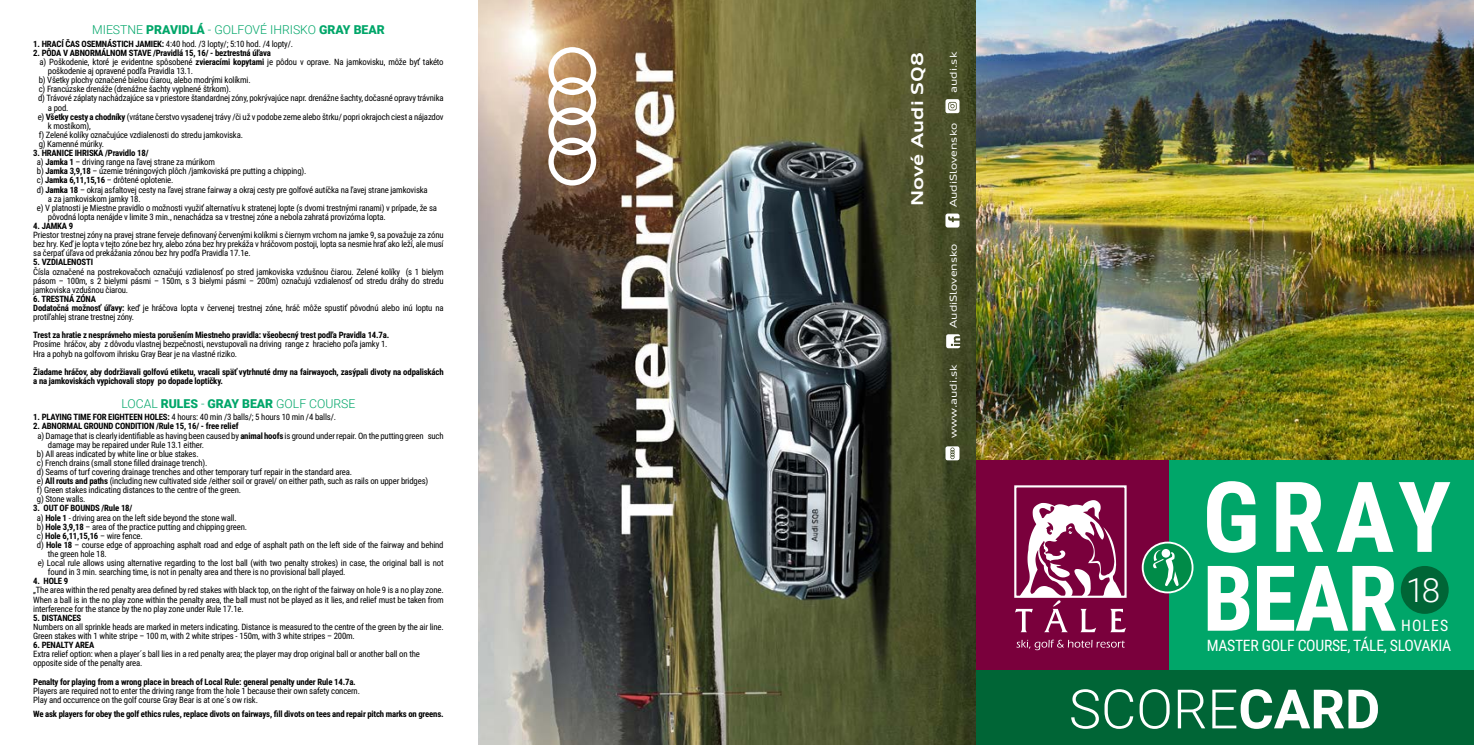
<style>
.page{position:relative;width:1474px;height:745px;background:#fff}
.page>*{position:absolute;margin:0;border:0;box-sizing:border-box;transform-origin:0 0}
.t1{font:700 98px "Roboto Condensed";color:#fff}
.t2{font:700 91px "Roboto Condensed";color:#fff}
.t3{font:300 54.25px "Roboto";color:#fff}
.t4{font:300 33.25px "Roboto";color:#fff}
.t5{font:700 expanded 16.45px "Audi Type";color:#fff}
.t6{font:15.75px/20.7px "Roboto Condensed";letter-spacing:-.02em;color:#fff;text-align:right}
.t7{font:300 12.25px "Roboto";color:#00a669}
.t8{font:expanded 9.62px "Audi Type";color:#fff}
.t9{font:8.75px/9.1px "Roboto Condensed";letter-spacing:-.02em;color:#000}
.t10{font:700 8.75px/9.1px "Roboto Condensed";letter-spacing:-.02em;color:#000}
.s1{font-weight:900}
.s2{font-weight:700}
.s3{font-weight:400}
</style>
<div class="page">
<img style="left:975px;top:0;width:498px;height:459px">
<div style="left:975px;top:459px;width:498px;height:215px;background:#00a669"></div>
<div style="left:975px;top:459px;width:193px;height:215px;background:#7a003c"></div>
<div style="left:975px;top:670px;width:498px;height:74px;background:#006536"></div>
<div style="left:1400px;top:565px;width:48px;height:48px;background:#006536;border-radius:50%"></div>
<svg style="left:1015px;top:500px;width:110px;height:131px"></svg>
<svg style="left:1016px;top:639px;width:108px;height:10px"></svg>
<div style="left:1014px;top:485px;width:112px;height:112px;border:2px solid #fff"></div>
<div style="left:1141px;top:541px;width:52px;height:52px;border:4px solid #fff;border-radius:50%"></div>
<div style="left:1143px;top:543px;width:48px;height:48px;background:#008b48;border-radius:50%"></div>
<svg style="left:1152px;top:549px;width:26px;height:36px"></svg>
<img style="left:479px;top:0;width:496px;height:744px">
<svg style="left:548px;top:47px;width:48px;height:138px"></svg>
<svg style="left:945px;top:446px;width:14px;height:14px"></svg>
<svg style="left:946px;top:334px;width:14px;height:14px"></svg>
<svg style="left:945px;top:213px;width:14px;height:14px"></svg>
<svg style="left:945px;top:99px;width:14px;height:14px"></svg>
<h3 class="t7" style="left:92px;top:21px;width:294px">MIESTNE <span class="s1">PRAVIDLÁ</span> - GOLFOVÉ IHRISKO <span class="s1">GRAY BEAR</span></h3>
<p class="t9" style="left:33px;top:39px;width:261px"><span class="s2">1. HRACÍ ČAS OSEMNÁSTICH JAMIEK:</span> 4:40 hod. /3 lopty/; 5:10 hod. /4 lopty/.</p>
<p class="t10" style="left:33px;top:48px;width:239px">2. PÔDA V ABNORMÁLNOM STAVE /Pravidlá 15, 16/ - beztrestná úľava</p>
<p class="t9" style="left:40px;top:57px;width:405px">a) Poškodenie, ktoré je evidentne spôsobené <span class="s2">zvieracími kopytami</span> je pôdou v oprave. Na jamkovisku, môže byť takéto</p>
<p class="t9" style="left:48px;top:66px;width:147px">poškodenie aj opravené podľa Pravidla 13.1.</p>
<p class="t9" style="left:39px;top:75px;width:213px">b) Všetky plochy označené bielou čiarou, alebo modrými kolíkmi.</p>
<p class="t9" style="left:39px;top:84px;width:194px">c) Francúzske drenáže (drenážne šachty vyplnené štrkom).</p>
<p class="t9" style="left:38px;top:93px;width:407px">d) Trávové záplaty nachádzajúce sa v priestore štandardnej zóny, pokrývajúce napr. drenážne šachty, dočasné opravy trávnika</p>
<p class="t9" style="left:48px;top:102px;width:22px">a pod.</p>
<p class="t9" style="left:38px;top:112px;width:407px">e) <span class="s2">Všetky cesty a chodníky</span> (vrátane čerstvo vysadenej trávy /či už v podobe zeme alebo štrku/ popri okrajoch ciest a nájazdov</p>
<p class="t9" style="left:48px;top:121px;width:45px">k mostíkom),</p>
<p class="t9" style="left:39px;top:130px;width:206px">f) Zelené kolíky označujúce vzdialenosti do stredu jamkoviska.</p>
<p class="t9" style="left:39px;top:139px;width:67px">g) Kamenné múriky.</p>
<p class="t10" style="left:33px;top:148px;width:117px">3. HRANICE IHRISKA /Pravidlo 18/</p>
<p class="t9" style="left:37px;top:157px;width:180px">a) <span class="s2">Jamka 1</span> – driving range na ľavej strane za múrikom</p>
<p class="t9" style="left:37px;top:166px;width:271px">b) <span class="s2">Jamka 3,9,18</span> – územie tréningových plôch /jamkoviská pre putting a chipping).</p>
<p class="t9" style="left:37px;top:175px;width:138px">c) <span class="s2">Jamka 6,11,15,16</span> – drôtené oplotenie.</p>
<p class="t9" style="left:37px;top:184px;width:392px">d) <span class="s2">Jamka 18</span> – okraj asfaltovej cesty na ľavej strane fairway a okraj cesty pre golfové autíčka na ľavej strane jamkoviska</p>
<p class="t9" style="left:48px;top:193px;width:94px">a za jamkoviskom jamky 18.</p>
<p class="t9" style="left:37px;top:203px;width:401px">e) V platnosti je Miestne pravidlo o možnosti využiť alternatívu k stratenej lopte (s dvomi trestnými ranami) v prípade, že sa</p>
<p class="t9" style="left:48px;top:212px;width:339px">pôvodná lopta nenájde v limite 3 min., nenachádza sa v trestnej zóne a nebola zahratá provizórna lopta.</p>
<p class="t10" style="left:33px;top:221px;width:41px">4. JAMKA 9</p>
<p class="t9" style="left:33px;top:230px;width:412px;text-align:justify">Priestor trestnej zóny na pravej strane ferveje definovaný červenými kolíkmi s čiernym vrchom na jamke 9, sa považuje za zónu bez hry. Keď je lopta v tejto zóne bez hry, alebo zóna bez hry prekáža v hráčovom postoji, lopta sa nesmie hrať ako leží, ale musí sa čerpať úľava od prekážania zónou bez hry podľa Pravidla 17.1e.</p>
<p class="t10" style="left:33px;top:257px;width:61px">5. VZDIALENOSTI</p>
<p class="t9" style="left:33px;top:266px;width:412px;text-align:justify">Čísla označené na postrekovačoch označujú vzdialenosť po stred jamkoviska vzdušnou čiarou. Zelené kolíky (s 1 bielym pásom – 100m, s 2 bielymi pásmi – 150m, s 3 bielymi pásmi – 200m) označujú vzdialenosť od stredu dráhy do stredu jamkoviska vzdušnou čiarou.</p>
<p class="t9" style="left:33px;top:294px;width:412px"><span class="s2">6. TRESTNÁ ZÓNA<br>Dodatočná možnosť úľavy:</span> keď je hráčova lopta v červenej trestnej zóne, hráč môže spustiť pôvodnú alebo inú loptu na protiľahlej strane trestnej zóny.</p>
<p class="t10" style="left:33px;top:330px;width:357px">Trest za hratie z nesprávneho miesta porušením Miestneho pravidla: všeobecný trest podľa Pravidla 14.7a.</p>
<p class="t9" style="left:33px;top:339px;width:356px">Prosíme hráčov, aby z dôvodu vlastnej bezpečnosti, nevstupovali na driving range z hracieho poľa jamky 1.<br>Hra a pohyb na golfovom ihrisku Gray Bear je na vlastné riziko.</p>
<p class="t10" style="left:33px;top:366px;width:412px">Žiadame hráčov, aby dodržiavali golfovú etiketu, vracali späť vytrhnuté drny na fairwayoch, zasýpali divoty na odpaliskách a na jamkoviskách vypichovali stopy po dopade loptičky.</p>
<h3 class="t7" style="left:121px;top:394px;width:236px">LOCAL <span class="s1">RULES</span> - <span class="s1">GRAY BEAR</span> GOLF COURSE</h3>
<p class="t9" style="left:33px;top:412px;width:304px"><span class="s2">1. PLAYING TIME FOR EIGHTEEN HOLES:</span> 4 hours: 40 min /3 balls/; 5 hours 10 min /4 balls/.</p>
<p class="t10" style="left:33px;top:421px;width:207px">2. ABNORMAL GROUND CONDITION /Rule 15, 16/ - free relief</p>
<p class="t9" style="left:38px;top:430px;width:407px">a) Damage that is clearly identifiable as having been caused by <span class="s2">animal hoofs</span> is ground under repair. On the putting green such</p>
<p class="t9" style="left:48px;top:439px;width:158px">damage may be repaired under Rule 13.1 either.</p>
<p class="t9" style="left:37px;top:448px;width:163px">b) All areas indicated by white line or blue stakes.</p>
<p class="t9" style="left:37px;top:457px;width:172px">c) French drains (small stone filled drainage trench).</p>
<p class="t9" style="left:37px;top:466px;width:317px">d) Seams of turf covering drainage trenches and other temporary turf repair in the standard area.</p>
<p class="t9" style="left:37px;top:476px;width:393px">e) <span class="s2">All routs and paths</span> (including new cultivated side /either soil or gravel/ on either path, such as rails on upper bridges)</p>
<p class="t9" style="left:37px;top:485px;width:206px">f) Green stakes indicating distances to the centre of the green.</p>
<p class="t9" style="left:37px;top:494px;width:50px">g) Stone walls.</p>
<p class="t10" style="left:33px;top:503px;width:101px">3. OUT OF BOUNDS /Rule 18/</p>
<p class="t9" style="left:37px;top:512px;width:201px">a) <span class="s2">Hole 1</span> - driving area on the left side beyond the stone wall.</p>
<p class="t9" style="left:37px;top:521px;width:212px">b) <span class="s2">Hole 3,9,18</span> – area of the practice putting and chipping green.</p>
<p class="t10" style="left:37px;top:530px;width:107px"><span class="s3">c)</span> Hole 6,11,15,16 <span class="s3">– wire fence.</span></p>
<p class="t9" style="left:37px;top:539px;width:408px">d) <span class="s2">Hole 18</span> – course edge of approaching asphalt road and edge of asphalt path on the left side of the fairway and behind</p>
<p class="t9" style="left:48px;top:548px;width:60px">the green hole 18.</p>
<p class="t9" style="left:38px;top:557px;width:407px">e) Local rule allows using alternative regarding to the lost ball (with two penalty strokes) in case, the original ball is not</p>
<p class="t9" style="left:48px;top:567px;width:299px">found in 3 min. searching time, is not in penalty area and there is no provisional ball played.</p>
<p class="t10" style="left:33px;top:576px;width:36px">4. HOLE 9</p>
<p class="t9" style="left:33px;top:585px;width:412px;text-align:justify">„The area within the red penalty area defined by red stakes with black top, on the right of the fairway on hole 9 is a no play zone.<br>When a ball is in the no play zone within the penalty area, the ball must not be played as it lies, and relief must be taken from interference for the stance by the no play zone under Rule 17.1e.</p>
<p class="t10" style="left:33px;top:612px;width:49px">5. DISTANCES</p>
<p class="t9" style="left:33px;top:621px;width:412px">Numbers on all sprinkle heads are marked in meters indicating. Distance is measured to the centre of the green by the air line.<br>Green stakes with 1 white stripe – 100 m, with 2 white stripes - 150m, with 3 white stripes – 200m.</p>
<p class="t10" style="left:33px;top:639px;width:62px">6. PENALTY AREA</p>
<p class="t9" style="left:33px;top:648px;width:388px">Extra relief option: when a player´s ball lies in a red penalty area; the player may drop original ball or another ball on the opposite side of the penalty area.</p>
<p class="t10" style="left:33px;top:676px;width:324px">Penalty for playing from a wrong place in breach of Local Rule: general penalty under Rule 14.7a.</p>
<p class="t9" style="left:33px;top:685px;width:328px">Players are required not to enter the driving range from the hole 1 because their own safety concern.<br>Play and occurrence on the golf course Gray Bear is at one´s ow risk.</p>
<p class="t10" style="left:33px;top:709px;width:412px">We ask players for obey the golf ethics rules, replace divots on fairways, fill divots on tees and repair pitch marks on greens.</p>
<h3 class="t5" style="left:907px;top:206px;width:155px;rotate:-90deg">Nové Audi SQ8</h3>
<p class="t8" style="left:947px;top:93px;width:42px;rotate:-90deg">audi.sk</p>
<p class="t8" style="left:947px;top:207px;width:86px;rotate:-90deg">AudiSlovensko</p>
<p class="t8" style="left:947px;top:328px;width:86px;rotate:-90deg">AudiSlovensko</p>
<p class="t8" style="left:947px;top:438px;width:75px;rotate:-90deg">www.audi.sk</p>
<h1 class="t1" style="left:1202px;top:448px;width:250px">GRAY</h1>
<h2 class="t2" style="left:1202px;top:534px;width:197px">BEAR</h2>
<h3 class="t4" style="left:1405px;top:566px;width:36px">18</h3>
<h3 class="t6" style="left:1206px;top:613px;width:246px">HOLES<br>MASTER GOLF COURSE, TÁLE, SLOVAKIA</h3>
<h3 class="t3" style="left:1068px;top:670px;width:313px">SCORE<span class="s2">CARD</span></h3>
</div>
